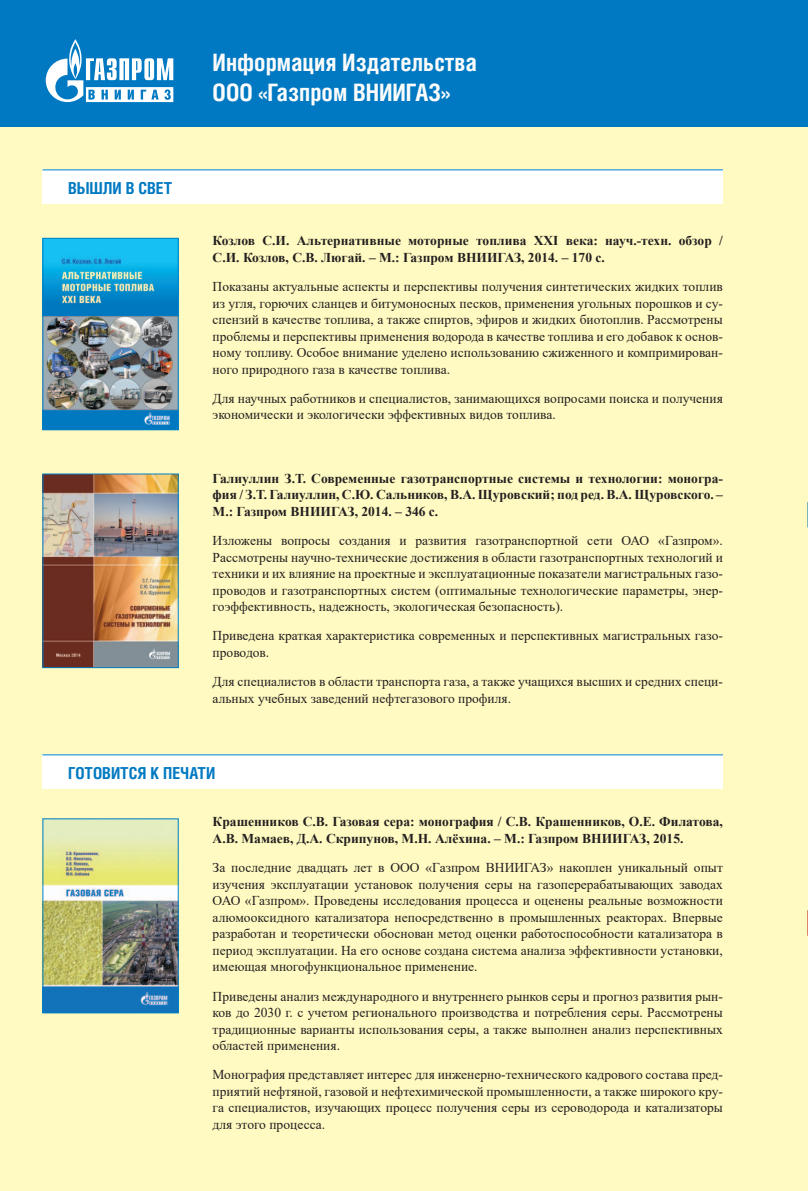
<style>
.page{position:relative;width:808px;height:1191px;background:#fff}
.page>*{position:absolute;margin:0;border:0;box-sizing:border-box;transform-origin:0 0}
.t1{font:700 24px/30px "Helios Cond";color:#fcfcfc}
.t2{font:700 16.5px "Helios Cond";color:#0079c2}
.t3{font:13.5px/16.5px "Times New Roman";color:#231f20;text-align:justify}
.t4{font:700 13.5px/16.5px "Times New Roman";color:#231f20}
</style>
<div class="page">
<div style="left:0;top:0;width:808px;height:128px;background:#0079c2"></div>
<div style="left:0;top:128px;width:808px;height:1063px;background:#fffac1"></div>
<img style="left:45px;top:240px;width:132px;height:188px">
<div style="left:43px;top:238px;width:136px;height:192px;border:1px solid #007ec5"></div>
<img style="left:45px;top:820px;width:132px;height:191px">
<div style="left:43px;top:818px;width:136px;height:195px;border:1px solid #007ec5"></div>
<img style="left:45px;top:475px;width:132px;height:191px">
<div style="left:43px;top:473px;width:136px;height:195px;border:1px solid #007ec5"></div>
<div style="left:43px;top:170px;width:680px;height:34px;background:#fff"></div>
<div style="left:43px;top:755px;width:680px;height:34px;background:#fff"></div>
<hr style="left:43px;top:754px;width:680px;height:1px;background:#007ec5">
<hr style="left:43px;top:169px;width:680px;height:1px;background:#007ec5">
<svg style="left:46px;top:39px;width:127px;height:63px"></svg>
<p class="t2" style="left:68px;top:182px;width:106px">ВЫШЛИ В СВЕТ</p>
<h1 class="t1" style="left:213px;top:50px;width:266px">Информация Издательства<br>ООО «Газпром ВНИИГАЗ»</h1>
<p class="t4" style="left:213px;top:232px;width:512px">Козлов С.И. Альтернативные моторные топлива XXI века: науч.-техн. обзор /<br>С.И. Козлов, С.В. Люгай. – М.: Газпром ВНИИГАЗ, 2014. – 170 с.</p>
<p class="t3" style="left:213px;top:278px;width:512px">Показаны актуальные аспекты и перспективы получения синтетических жидких топлив из угля, горючих сланцев и битумоносных песков, применения угольных порошков и су&shy;спензий в качестве топлива, а также спиртов, эфиров и жидких биотоплив. Рассмотрены проблемы и перспективы применения водорода в качестве топлива и его добавок к основ&shy;ному топливу. Особое внимание уделено использованию сжиженного и компримирован&shy;ного природного газа в качестве топлива.</p>
<p class="t3" style="left:213px;top:390px;width:512px">Для научных работников и специалистов, занимающихся вопросами поиска и получения экономически и экологически эффективных видов топлива.</p>
<p class="t4" style="left:213px;top:470px;width:512px;text-align:justify">Галиуллин З.Т. Современные газотранспортные системы и технологии: моногра&shy;фия / З.Т. Галиуллин, C.Ю. Сальников, В.А. Щуровский; под ред. В.А. Щуровского. – М.: Газпром ВНИИГАЗ, 2014. – 346 с.</p>
<p class="t3" style="left:213px;top:532px;width:512px">Изложены вопросы создания и развития газотранспортной сети ОАО «Газпром».<br>Рассмотрены научно-технические достижения в области газотранспортных технологий и техники и их влияние на проектные и эксплуатационные показатели магистральных газо&shy;проводов и газотранспортных систем (оптимальные технологические параметры, энер&shy;гоэффективность, надежность, экологическая безопасность).</p>
<p class="t3" style="left:213px;top:627px;width:512px">Приведена краткая характеристика современных и перспективных магистральных газо&shy;проводов.</p>
<p class="t3" style="left:213px;top:673px;width:512px">Для специалистов в области транспорта газа, а также учащихся высших и средних специ&shy;альных учебных заведений нефтегазового профиля.</p>
<p class="t2" style="left:68px;top:767px;width:149px">ГОТОВИТСЯ К ПЕЧАТИ</p>
<p class="t4" style="left:213px;top:813px;width:512px">Крашенников С.В. Газовая сера: монография / С.В. Крашенников, О.Е. Филатова,<br>А.В. Мамаев, Д.А. Скрипунов, М.Н. Алёхина. – М.: Газпром ВНИИГАЗ, 2015.</p>
<p class="t3" style="left:213px;top:859px;width:512px">За последние двадцать лет в ООО «Газпром ВНИИГАЗ» накоплен уникальный опыт изучения эксплуатации установок получения серы на газоперерабатывающих заводах ОАО «Газпром». Проведены исследования процесса и оценены реальные возможности алюмооксидного катализатора непосредственно в промышленных реакторах. Впервые разработан и теоретически обоснован метод оценки работоспособности катализатора в период эксплуатации. На его основе создана система анализа эффективности установки, имеющая многофункциональное применение.</p>
<p class="t3" style="left:213px;top:987px;width:512px">Приведены анализ международного и внутреннего рынков серы и прогноз развития рын&shy;ков до 2030 г. с учетом регионального производства и потребления серы. Рассмотрены традиционные варианты использования серы, а также выполнен анализ перспективных областей применения.</p>
<p class="t3" style="left:213px;top:1066px;width:512px">Монография представляет интерес для инженерно-технического кадрового состава пред&shy;приятий нефтяной, газовой и нефтехимической промышленности, а также широкого кру&shy;га специалистов, изучающих процесс получения серы из сероводорода и катализаторы для этого процесса.</p>
</div>
